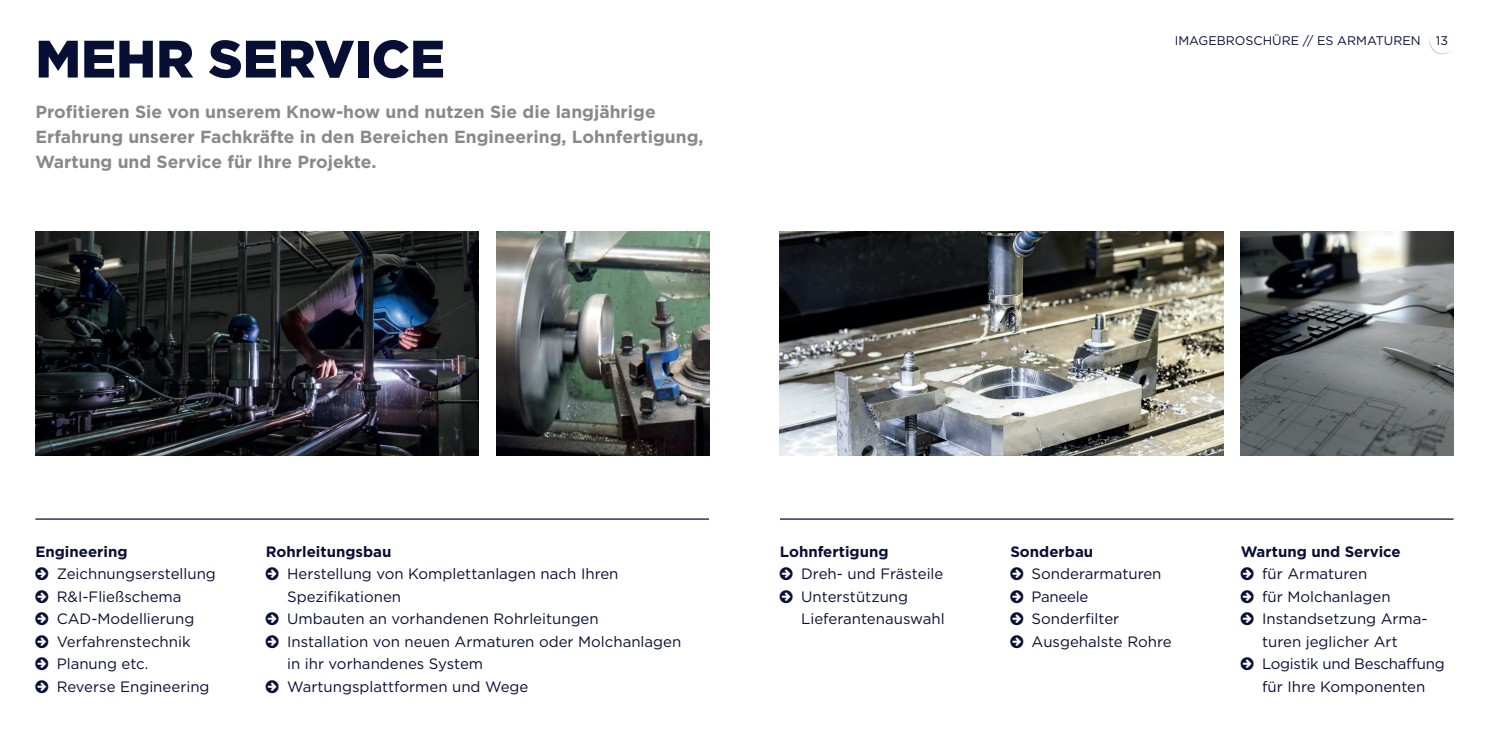
<style>
.page{position:relative;width:1489px;height:745px;background:#fff}
.page>*{position:absolute;margin:0;border:0;box-sizing:border-box;transform-origin:0 0}
.t1{font:900 52.5px "Gotham";color:#080f34}
.t2{font:700 17.5px/25px "Gotham";color:#87898c}
.t3{font:15px/22.5px "Gotham";color:#080f34}
.t4{font:700 15px "Gotham";color:#080f34}
.t5{font:12.5px "Gotham";color:#080f34}
</style>
<div class="page">
<img style="left:35px;top:231px;width:443px;height:224px">
<hr style="left:35px;top:518px;width:674px;height:1px;background:#080f34">
<img style="left:496px;top:231px;width:213px;height:224px">
<img style="left:780px;top:231px;width:442px;height:224px">
<hr style="left:780px;top:518px;width:673px;height:1px;background:#080f34">
<img style="left:1240px;top:231px;width:213px;height:224px">
<svg style="left:1429px;top:37px;width:23px;height:17px"></svg>
<h1 class="t1" style="left:35px;top:23px;width:411px">MEHR SERVICE</h1>
<p class="t2" style="left:35px;top:99px;width:669px">Profitieren Sie von unserem Know-how und nutzen Sie die langjährige<br>Erfahrung unserer Fachkräfte in den Bereichen Engineering, Lohnfertigung,<br>Wartung und Service für Ihre Projekte.</p>
<p class="t5" style="left:1174px;top:33px;width:275px">IMAGEBROSCHÜRE // ES ARMATUREN 13</p>
<p class="t4" style="left:35px;top:541px;width:94px">Engineering</p>
<p class="t3" style="left:57px;top:562px;width:161px">Zeichnungserstellung<br>R&amp;I-Fließschema<br>CAD-Modellierung<br>Verfahrenstechnik<br>Planung etc.<br>Reverse Engineering</p>
<p class="t4" style="left:266px;top:541px;width:127px">Rohrleitungsbau</p>
<p class="t3" style="left:287px;top:562px;width:395px">Herstellung von Komplettanlagen nach Ihren Spezifikationen<br>Umbauten an vorhandenen Rohrleitungen Installation von neuen Armaturen oder Molchanlagen in ihr vorhandenes System<br>Wartungsplattformen und Wege</p>
<p class="t4" style="left:780px;top:541px;width:110px">Lohnfertigung</p>
<p class="t3" style="left:801px;top:562px;width:145px">Dreh- und Frästeile<br>Unterstützung<br>Lieferantenauswahl</p>
<p class="t4" style="left:1010px;top:541px;width:84px">Sonderbau</p>
<p class="t3" style="left:1031px;top:562px;width:141px">Sonderarmaturen<br>Paneele<br>Sonderfilter<br>Ausgehalste Rohre</p>
<p class="t4" style="left:1240px;top:541px;width:161px">Wartung und Service</p>
<p class="t3" style="left:1261px;top:562px;width:184px">für Armaturen<br>für Molchanlagen<br>Instandsetzung Arma&shy;turen jeglicher Art<br>Logistik und Beschaffung für Ihre Komponenten</p>
</div>
